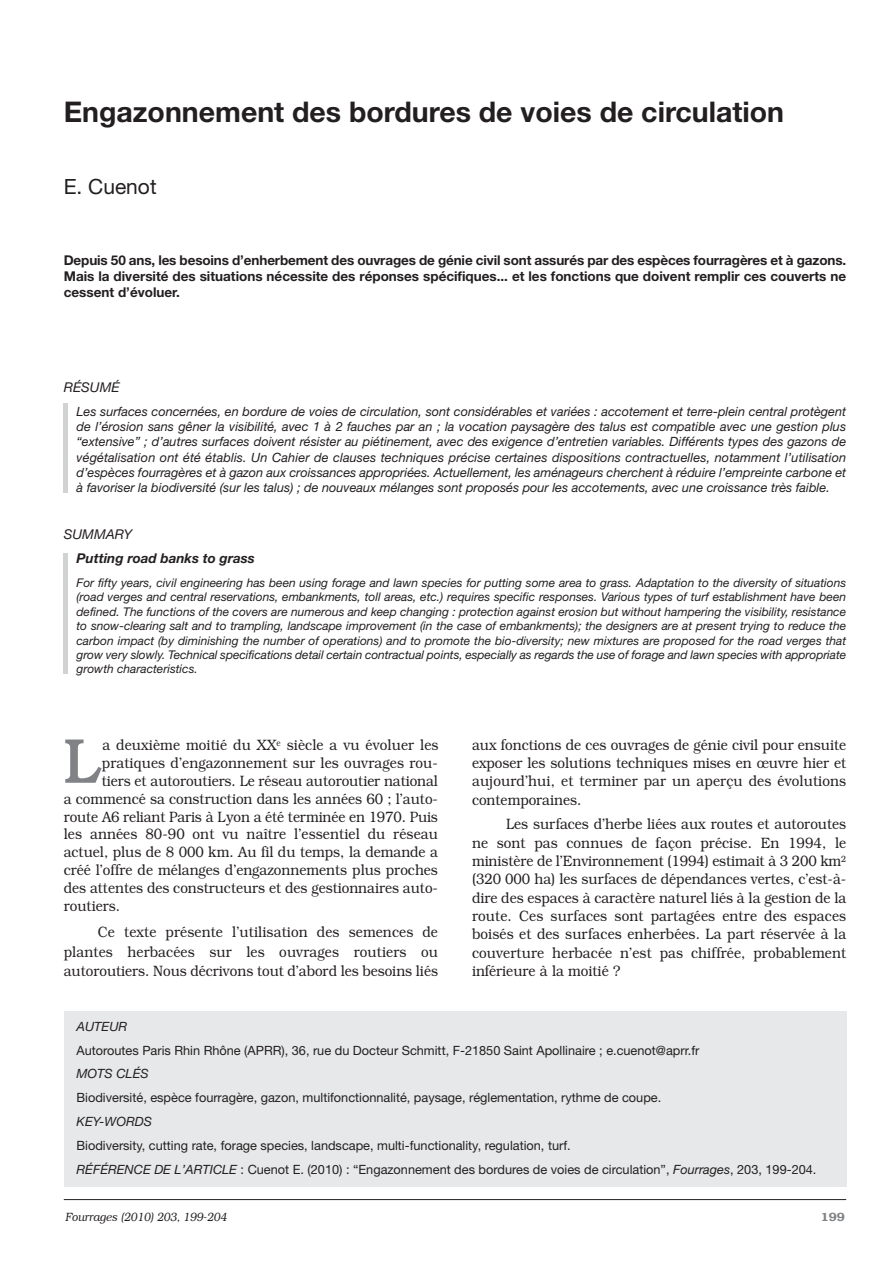
<style>
.page{position:relative;width:893px;height:1263px;background:#fff}
.page>*{position:absolute;margin:0;border:0;box-sizing:border-box;transform-origin:0 0}
.t1{font:500 63.45px "Bookman";color:#808285;scale:.9 1}
.t2{font:700 28.5px "Helvetica Neue";color:#231f20}
.t3{font:21px "Helvetica Neue";color:#231f20}
.t4{font:300 15px/18.3px "Bookman";color:#231f20;text-align:justify;scale:.9 1}
.t5{font:700 13.5px/16.2px "Helvetica Neue";color:#231f20;text-align:justify}
.t6{font:italic 700 13.5px "Helvetica Neue";color:#231f20}
.t7{font:italic 13.5px "Helvetica Neue";color:#231f20}
.t8{font:italic 12.75px/15.3px "Helvetica Neue";color:#231f20;text-align:justify}
.t9{font:12.75px/23.9px "Helvetica Neue";color:#231f20}
.t10{font:italic 12px/14.4px "Helvetica Neue";letter-spacing:-.005em;color:#231f20;text-align:justify}
.t11{font:italic 300 12px "Bookman";color:#231f20;scale:.9 1}
.t12{font:600 12px "Bookman";color:#808285}
.s1{font-style:italic}
</style>
<div class="page">
<hr style="left:64px;top:1199px;width:782px;height:1px;background:#231f20">
<div style="left:64px;top:1011px;width:782px;height:175px;background:#e7e8e9"></div>
<hr style="left:64px;top:403px;width:4px;height:90px;background:#d1d2d4">
<hr style="left:64px;top:553px;width:4px;height:121px;background:#d1d2d4">
<h2 class="t2" style="left:64px;top:102px;width:722px">Engazonnement des bordures de voies de circulation</h2>
<h3 class="t3" style="left:64px;top:179px;width:94px">E. Cuenot</h3>
<p class="t5" style="left:64px;top:253px;width:784px">Depuis 50 ans, les besoins d’enherbement des ouvrages de génie civil sont assurés par des espèces fourragères et à gazons.<br>Mais la diversité des situations nécessite des réponses spécifiques... et les fonctions que doivent remplir ces couverts ne cessent d’évoluer.</p>
<p class="t7" style="left:64px;top:382px;width:57px">RÉSUMÉ</p>
<p class="t8" style="left:77px;top:405px;width:771px">Les surfaces concernées, en bordure de voies de circulation, sont considérables et variées : accotement et terre-plein central protègent de l’érosion sans gêner la visibilité, avec 1 à 2 fauches par an ; la vocation paysagère des talus est compatible avec une gestion plus “extensive” ; d’autres surfaces doivent résister au piétinement, avec des exigence d’entretien variables. Différents types des gazons de végétalisation ont été établis. Un Cahier de clauses techniques précise certaines dispositions contractuelles, notamment l’utilisation d’espèces fourragères et à gazon aux croissances appropriées. Actuellement, les aménageurs cherchent à réduire l’empreinte carbone et à favoriser la biodiversité (sur les talus) ; de nouveaux mélanges sont proposés pour les accotements, avec une croissance très faible.</p>
<p class="t7" style="left:64px;top:529px;width:70px">SUMMARY</p>
<p class="t6" style="left:77px;top:554px;width:180px">Putting road banks to grass</p>
<p class="t10" style="left:77px;top:577px;width:771px">For fifty years, civil engineering has been using forage and lawn species for putting some area to grass. Adaptation to the diversity of situations (road verges and central reservations, embankments, toll areas, etc.) requires specific responses. Various types of turf establishment have been defined. The functions of the covers are numerous and keep changing : protection against erosion but without hampering the visibility, resistance to snow-clearing salt and to trampling, landscape improvement (in the case of embankments); the designers are at present trying to reduce the carbon impact (by diminishing the number of operations) and to promote the bio-diversity; new mixtures are proposed for the road verges that grow very slowly. Technical specifications detail certain contractual points, especially as regards the use of forage and lawn species with appropriate growth characteristics.</p>
<h1 class="t1" style="left:64px;top:739px;width:44px">L</h1>
<p class="t4" style="left:102px;top:735px;width:375px">a deuxième moitié du XX<sup>e</sup> siècle a vu évoluer les</p>
<p class="t4" style="left:102px;top:753px;width:375px">pratiques d’engazonnement sur les ouvrages rou-</p>
<p class="t4" style="left:102px;top:771px;width:375px">tiers et autoroutiers. Le réseau autoroutier national</p>
<p class="t4" style="left:64px;top:789px;width:417px">a commencé sa construction dans les années 60 ; l’auto-</p>
<p class="t4" style="left:64px;top:807px;width:417px">route A6 reliant Paris à Lyon a été terminée en 1970. Puis</p>
<p class="t4" style="left:64px;top:825px;width:417px">les années 80-90 ont vu naître l’essentiel du réseau</p>
<p class="t4" style="left:64px;top:843px;width:417px">actuel, plus de 8 000 km. Au fil du temps, la demande a</p>
<p class="t4" style="left:64px;top:861px;width:417px">créé l’offre de mélanges d’engazonnements plus proches</p>
<p class="t4" style="left:64px;top:879px;width:417px">des attentes des constructeurs et des gestionnaires auto-</p>
<p class="t4" style="left:64px;top:897px;width:64px">routiers.</p>
<p class="t4" style="left:64px;top:922px;width:417px;line-height:19.5px;text-indent:34px">Ce texte présente l’utilisation des semences de plantes herbacées sur les ouvrages routiers ou autoroutiers. Nous décrivons tout d’abord les besoins liés</p>
<p class="t4" style="left:472px;top:735px;width:417px">aux fonctions de ces ouvrages de génie civil pour ensuite exposer les solutions techniques mises en œuvre hier et aujourd’hui, et terminer par un aperçu des évolutions contemporaines.</p>
<p class="t4" style="left:472px;top:815px;width:417px;text-indent:34px">Les surfaces d’herbe liées aux routes et autoroutes ne sont pas connues de façon précise. En 1994, le ministère de l’Environnement (1994) estimait à 3 200 km<sup>2 </sup>(320 000 ha) les surfaces de dépendances vertes, c’est-à&shy;dire des espaces à caractère naturel liés à la gestion de la route. Ces surfaces sont partagées entre des espaces boisés et des surfaces enherbées. La part réservée à la couverture herbacée n’est pas chiffrée, probablement inférieure à la moitié ?</p>
<p class="t8" style="left:77px;top:1020px;width:52px">AUTEUR</p>
<p class="t9" style="left:77px;top:1039px;width:624px">Autoroutes Paris Rhin Rhône (APRR), 36, rue du Docteur Schmitt, F-21850 Saint Apollinaire ; e.cuenot@aprr.fr</p>
<p class="t8" style="left:77px;top:1067px;width:74px">MOTS CLÉS</p>
<p class="t9" style="left:77px;top:1087px;width:586px">Biodiversité, espèce fourragère, gazon, multifonctionnalité, paysage, réglementation, rythme de coupe.</p>
<p class="t8" style="left:77px;top:1115px;width:77px">KEY-WORDS</p>
<p class="t9" style="left:77px;top:1134px;width:741px">Biodiversity, cutting rate, forage species, landscape, multi-functionality, regulation, turf.<br><span class="s1">RÉFÉRENCE DE L’ARTICLE</span> : Cuenot E. (2010) : “Engazonnement des bordures de voies de circulation”, <span class="s1">Fourrages</span>, 203, 199-204.</p>
<p class="t11" style="left:65px;top:1209px;width:181px">Fourrages (2010) 203, 199-204</p>
<p class="t12" style="left:821px;top:1209px;width:25px">199</p>
</div>
